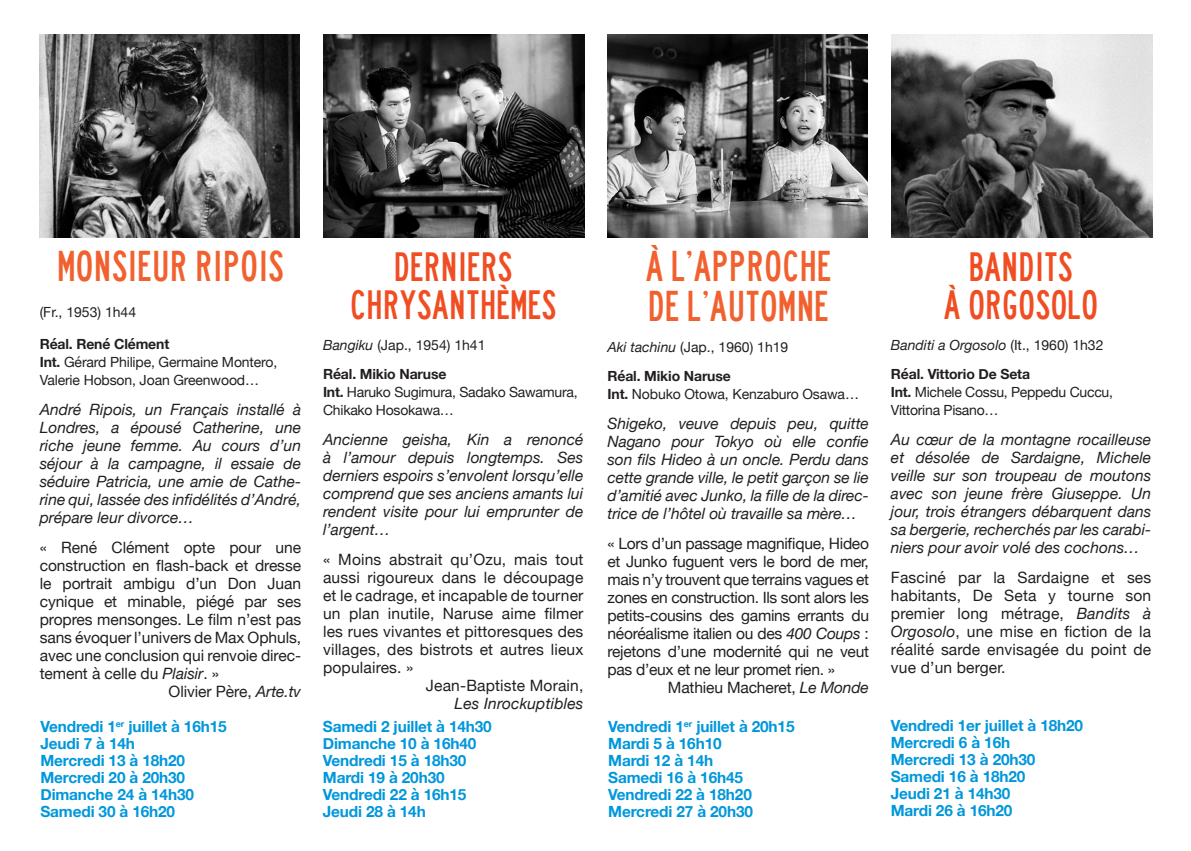
<style>
.page{position:relative;width:1191px;height:851px;background:#fff}
.page>*{position:absolute;margin:0;border:0;box-sizing:border-box;transform-origin:0 0}
.t1{font:40px "lanea";letter-spacing:-.005em;color:#f1612f}
.t2{font:38px/38px "lanea";letter-spacing:-.005em;color:#f04d22;text-align:center}
.t3{font:15.6px/18px "Helvetica Neue";letter-spacing:-.005em;color:#231f20;text-align:justify}
.t4{font:italic 15.6px/18px "Helvetica Neue";color:#231f20;text-align:justify}
.t5{font:700 15.4px "Helvetica Neue";letter-spacing:-.01em;color:#0097db}
.t6{font:14px/18px "Helvetica Neue";letter-spacing:-.01em;color:#231f20}
.t7{font:700 14px "Helvetica Neue";letter-spacing:-.01em;color:#231f20}
.t8{font:italic 14px "Helvetica Neue";color:#231f20}
.s1{font-weight:700}
.s2{font-style:italic}
.s3{font-style:normal}
</style>
<div class="page">
<img style="left:607px;top:34px;width:260px;height:204px">
<img style="left:40px;top:34px;width:260px;height:204px">
<img style="left:891px;top:34px;width:261px;height:204px">
<img style="left:324px;top:34px;width:260px;height:204px">
<p class="t1" style="left:645px;top:242px;width:188px">À L’APPROCHE</p>
<p class="t1" style="left:648px;top:282px;width:183px">DE L’AUTOMNE</p>
<p class="t1" style="left:57px;top:242px;width:229px">MONSIEUR RIPOIS</p>
<p class="t2" style="left:969px;top:248px;width:105px">BANDITS</p>
<p class="t2" style="left:943px;top:286px;width:156px">À ORGOSOLO</p>
<p class="t2" style="left:350px;top:248px;width:208px">DERNIERS<br>CHRYSANTHÈMES</p>
<p class="t6" style="left:40px;top:303px;width:98px">(Fr., 1953) 1h44</p>
<p class="t7" style="left:40px;top:333px;width:131px">Réal. René Clément</p>
<p class="t6" style="left:40px;top:353px;width:239px"><span class="s1">Int.</span> Gérard Philipe, Germaine Montero,<br>Valerie Hobson, Joan Greenwood…</p>
<p class="t4" style="left:40px;top:401px;width:263px">André Ripois, un Français installé à Londres, a épousé Catherine, une riche jeune femme. Au cours d’un séjour à la campagne, il essaie de séduire Patricia, une amie de Cathe&shy;rine qui, lassée des infidélités d’André, prépare leur divorce…</p>
<p class="t3" style="left:40px;top:539px;width:263px">« René Clément opte pour une construction en flash-back et dresse le portrait ambigu d’un Don Juan cynique et minable, piégé par ses propres mensonges. Le film n’est pas sans évoquer l’univers de Max Ophuls, avec une conclusion qui renvoie direc&shy;tement à celle du <span class="s2">Plaisir</span>. »</p>
<p class="t3" style="left:169px;top:683px;width:134px">Olivier Père, <span class="s2">Arte.tv</span></p>
<p class="t5" style="left:40px;top:714px;width:188px">Vendredi 1<sup>er</sup> juillet à 16h15</p>
<p class="t5" style="left:40px;top:731px;width:96px">Jeudi 7 à 14h</p>
<p class="t5" style="left:40px;top:748px;width:146px">Mercredi 13 à 18h20</p>
<p class="t5" style="left:40px;top:765px;width:146px">Mercredi 20 à 20h30</p>
<p class="t5" style="left:40px;top:782px;width:155px">Dimanche 24 à 14h30</p>
<p class="t5" style="left:40px;top:799px;width:136px">Samedi 30 à 16h20</p>
<p class="t6" style="left:323px;top:337px;width:164px"><span class="s2">Bangiku</span> (Jap., 1954) 1h41</p>
<p class="t8" style="left:891px;top:335px;width:214px">Banditi a Orgosolo <span class="s3">(It., 1960) 1h32</span></p>
<p class="t7" style="left:607px;top:364px;width:125px">Réal. Mikio Naruse</p>
<p class="t6" style="left:607px;top:385px;width:253px"><span class="s1">Int.</span> Nobuko Otowa, Kenzaburo Osawa…</p>
<p class="t4" style="left:607px;top:415px;width:263px">Shigeko, veuve depuis peu, quitte Nagano pour Tokyo où elle confie son fils Hideo à un oncle. Perdu dans cette grande ville, le petit garçon se lie d’amitié avec Junko, la fille de la direc&shy;trice de l’hôtel où travaille sa mère…</p>
<p class="t3" style="left:607px;top:535px;width:263px">« Lors d’un passage magnifique, Hideo et Junko fuguent vers le bord de mer, mais n’y trouvent que terrains vagues et zones en construction. Ils sont alors les petits-cousins des gamins errants du néoréalisme italien ou des <span class="s2">400 Coups</span> : rejetons d’une modernité qui ne veut pas d’eux et ne leur promet rien. »</p>
<p class="t3" style="left:668px;top:679px;width:202px">Mathieu Macheret, <span class="s2">Le Monde</span></p>
<p class="t6" style="left:607px;top:338px;width:182px"><span class="s2">Aki tachinu</span> (Jap., 1960) 1h19</p>
<p class="t7" style="left:323px;top:363px;width:125px">Réal. Mikio Naruse</p>
<p class="t6" style="left:323px;top:384px;width:256px"><span class="s1">Int.</span> Haruko Sugimura, Sadako Sawamura,<br>Chikako Hosokawa…</p>
<p class="t4" style="left:323px;top:431px;width:262px">Ancienne geisha, Kin a renoncé à l’amour depuis longtemps. Ses derniers espoirs s’envolent lorsqu’elle comprend que ses anciens amants lui rendent visite pour lui emprunter de l’argent…</p>
<p class="t3" style="left:323px;top:551px;width:262px">« Moins abstrait qu’Ozu, mais tout aussi rigoureux dans le découpage et le cadrage, et incapable de tourner un plan inutile, Naruse aime filmer les rues vivantes et pittoresques des villages, des bistrots et autres lieux populaires. »</p>
<p class="t3" style="left:426px;top:677px;width:159px">Jean-Baptiste Morain,</p>
<p class="t4" style="left:454px;top:695px;width:130px">Les Inrockuptibles</p>
<p class="t7" style="left:891px;top:363px;width:141px">Réal. Vittorio De Seta</p>
<p class="t6" style="left:891px;top:384px;width:224px"><span class="s1">Int.</span> Michele Cossu, Peppedu Cuccu,<br>Vittorina Pisano…</p>
<p class="t4" style="left:891px;top:431px;width:262px">Au cœur de la montagne rocailleuse et désolée de Sardaigne, Michele veille sur son troupeau de moutons avec son jeune frère Giuseppe. Un jour, trois étrangers débarquent dans sa bergerie, recherchés par les carabi&shy;niers pour avoir volé des cochons…</p>
<p class="t3" style="left:891px;top:569px;width:262px">Fasciné par la Sardaigne et ses habitants, De Seta y tourne son premier long métrage, <span class="s2">Bandits à Orgosolo</span>, une mise en fiction de la réalité sarde envisagée du point de vue d’un berger.</p>
<p class="t5" style="left:323px;top:714px;width:170px">Samedi 2 juillet à 14h30</p>
<p class="t5" style="left:323px;top:731px;width:155px">Dimanche 10 à 16h40</p>
<p class="t5" style="left:323px;top:748px;width:145px">Vendredi 15 à 18h30</p>
<p class="t5" style="left:323px;top:765px;width:123px">Mardi 19 à 20h30</p>
<p class="t5" style="left:323px;top:782px;width:145px">Vendredi 22 à 16h15</p>
<p class="t5" style="left:323px;top:799px;width:104px">Jeudi 28 à 14h</p>
<p class="t5" style="left:608px;top:714px;width:188px">Vendredi 1<sup>er</sup> juillet à 20h15</p>
<p class="t5" style="left:608px;top:731px;width:115px">Mardi 5 à 16h10</p>
<p class="t5" style="left:608px;top:748px;width:106px">Mardi 12 à 14h</p>
<p class="t5" style="left:608px;top:765px;width:136px">Samedi 16 à 16h45</p>
<p class="t5" style="left:608px;top:782px;width:145px">Vendredi 22 à 18h20</p>
<p class="t5" style="left:608px;top:799px;width:146px">Mercredi 27 à 20h30</p>
<p class="t5" style="left:890px;top:713px;width:194px">Vendredi 1er juillet à 18h20</p>
<p class="t5" style="left:890px;top:730px;width:121px">Mercredi 6 à 16h</p>
<p class="t5" style="left:890px;top:747px;width:146px">Mercredi 13 à 20h30</p>
<p class="t5" style="left:890px;top:764px;width:136px">Samedi 16 à 18h20</p>
<p class="t5" style="left:890px;top:781px;width:121px">Jeudi 21 à 14h30</p>
<p class="t5" style="left:890px;top:798px;width:123px">Mardi 26 à 16h20</p>
</div>
